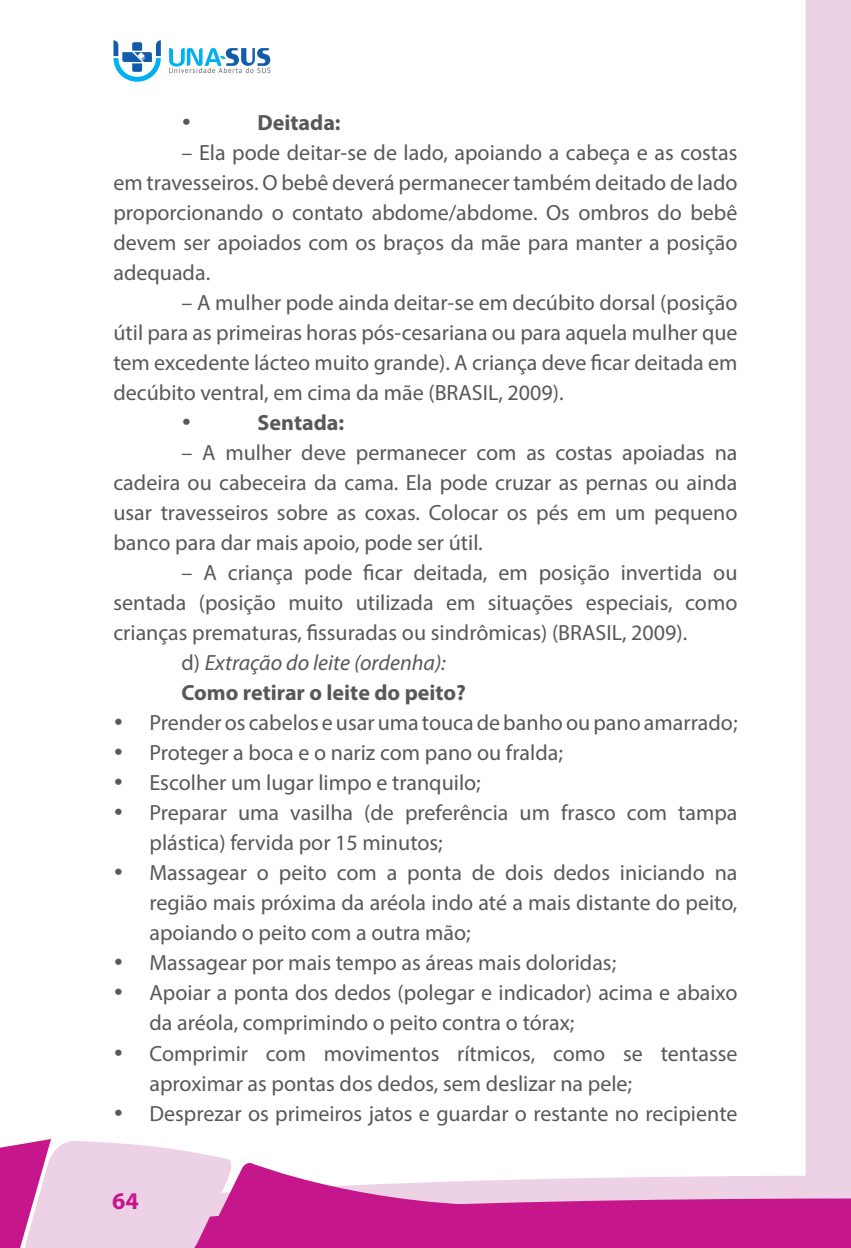
<style>
.page{position:relative;width:851px;height:1248px;background:#fff}
.page>*{position:absolute;margin:0;border:0;box-sizing:border-box;transform-origin:0 0}
.t1{font:700 24px "Myriad Pro";color:#c5168c}
.t2{font:22px/30px "Myriad Pro";color:#57585a;text-align:justify}
.t3{font:700 22px "Myriad Pro";color:#57585a}
.t4{font:italic 22px "Myriad Pro";color:#57585a}
.t5{font:22px "Symbol";color:#57585a}
.s1{font-style:normal}
</style>
<div class="page">
<div style="left:805px;top:0;width:45px;height:1138px;background:#edd1e4"></div>
<svg style="left:0;top:1138px;width:850px;height:109px"></svg>
<svg style="left:113px;top:40px;width:48px;height:42px"></svg>
<svg style="left:169px;top:48px;width:101px;height:25px"></svg>
<p class="t5" style="left:181px;top:114px;width:12px">•</p>
<p class="t3" style="left:257px;top:114px;width:85px">Deitada:</p>
<p class="t2" style="left:113px;top:139px;width:625px;text-indent:68px">– Ela pode deitar-se de lado, apoiando a cabeça e as costas em travesseiros. O bebê deverá permanecer também deitado de lado proporcionando o contato abdome/abdome. Os ombros do bebê devem ser apoiados com os braços da mãe para manter a posição adequada.</p>
<p class="t2" style="left:113px;top:289px;width:625px;text-indent:68px">– A mulher pode ainda deitar-se em decúbito dorsal (posição útil para as primeiras horas pós-cesariana ou para aquela mulher que tem excedente lácteo muito grande). A criança deve ficar deitada em decúbito ventral, em cima da mãe (BRASIL, 2009).</p>
<p class="t5" style="left:181px;top:414px;width:12px">•</p>
<p class="t3" style="left:257px;top:414px;width:88px">Sentada:</p>
<p class="t2" style="left:113px;top:439px;width:625px;text-indent:68px">– A mulher deve permanecer com as costas apoiadas na cadeira ou cabeceira da cama. Ela pode cruzar as pernas ou ainda usar travesseiros sobre as coxas. Colocar os pés em um pequeno banco para dar mais apoio, pode ser útil.</p>
<p class="t2" style="left:181px;top:559px;width:557px">– A criança pode ficar deitada, em posição invertida ou</p>
<p class="t2" style="left:113px;top:589px;width:625px">sentada (posição muito utilizada em situações especiais, como</p>
<p class="t2" style="left:113px;top:619px;width:575px">crianças prematuras, fissuradas ou sindrômicas) (BRASIL, 2009).</p>
<p class="t4" style="left:181px;top:654px;width:266px"><span class="s1">d)</span> Extração do leite (ordenha):</p>
<p class="t3" style="left:181px;top:684px;width:286px">Como retirar o leite do peito?</p>
<p class="t2" style="left:113px;top:709px;width:625px">• Prender os cabelos e usar uma touca de banho ou pano amarrado;</p>
<p class="t2" style="left:113px;top:739px;width:451px">• Proteger a boca e o nariz com pano ou fralda;</p>
<p class="t2" style="left:113px;top:769px;width:369px">• Escolher um lugar limpo e tranquilo;</p>
<p class="t2" style="left:149px;top:799px;width:589px;text-indent:-36px">• Preparar uma vasilha (de preferência um frasco com tampa plástica) fervida por 15 minutos;</p>
<p class="t2" style="left:149px;top:859px;width:589px;text-indent:-36px">• Massagear o peito com a ponta de dois dedos iniciando na região mais próxima da aréola indo até a mais distante do peito, apoiando o peito com a outra mão;</p>
<p class="t2" style="left:113px;top:949px;width:504px">• Massagear por mais tempo as áreas mais doloridas;</p>
<p class="t2" style="left:149px;top:979px;width:589px;text-indent:-36px">• Apoiar a ponta dos dedos (polegar e indicador) acima e abaixo da aréola, comprimindo o peito contra o tórax;</p>
<p class="t2" style="left:149px;top:1039px;width:589px;text-indent:-36px">• Comprimir com movimentos rítmicos, como se tentasse aproximar as pontas dos dedos, sem deslizar na pele;</p>
<p class="t2" style="left:113px;top:1099px;width:625px">• Desprezar os primeiros jatos e guardar o restante no recipiente</p>
<p class="t1" style="left:112px;top:1191px;width:28px">64</p>
</div>
